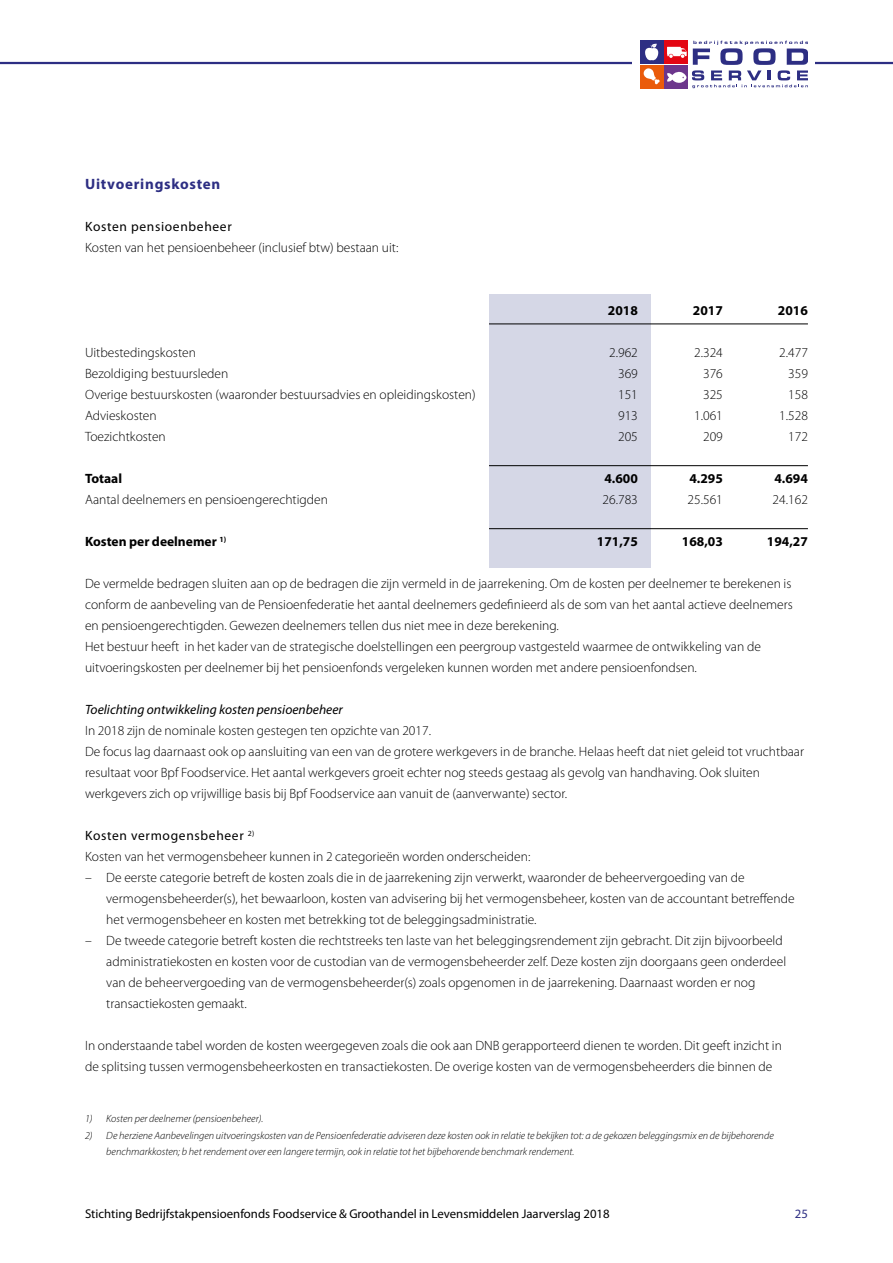
<style>
.page{position:relative;width:893px;height:1263px;background:#fff}
.page>*{position:absolute;margin:0;border:0;box-sizing:border-box;transform-origin:0 0}
.t1{font:700 15px "Myriad Pro";letter-spacing:.05em;color:#2d2e83}
.t2{font:300 13.5px/21px "Myriad Pro";color:#000}
.t3{font:700 13.5px "Myriad Pro";color:#000}
.t4{font:italic 13.5px "Myriad Pro";color:#000}
.t5{font:13.5px "Myriad Pro";letter-spacing:.05em;color:#000}
.t6{font:12.75px "Myriad Pro";color:#000}
.t7{font:12.75px "Myriad Pro";color:#2d2e83}
.t8{font:italic 300 10.5px/16.5px "Myriad Pro";color:#000}
.s1{font-weight:400}
</style>
<div class="page">
<hr style="left:0;top:62px;width:893px;height:2px;background:#2d2e83">
<svg style="left:632px;top:54px;width:183px;height:18px"></svg>
<div style="left:641px;top:40px;width:22px;height:24px;background:#2d2e83"></div>
<div style="left:641px;top:65px;width:22px;height:23px;background:#ea5b0b"></div>
<div style="left:665px;top:40px;width:23px;height:24px;background:#e30613"></div>
<svg style="left:643px;top:68px;width:17px;height:16px"></svg>
<div style="left:665px;top:65px;width:23px;height:23px;background:#6c368c"></div>
<svg style="left:667px;top:41px;width:141px;height:47px"></svg>
<svg style="left:645px;top:44px;width:13px;height:17px"></svg>
<div style="left:489px;top:294px;width:162px;height:273px;background:#d5d7e6"></div>
<hr style="left:489px;top:324px;width:319px;height:1px;background:#000">
<hr style="left:489px;top:465px;width:319px;height:1px;background:#000">
<hr style="left:489px;top:528px;width:319px;height:1px;background:#000">
<p class="t1" style="left:85px;top:174px;width:137px">Uitvoeringskosten</p>
<p class="t5" style="left:85px;top:218px;width:148px">Kosten pensioenbeheer</p>
<p class="t2" style="left:85px;top:237px;width:315px">Kosten van het pensioenbeheer (inclusief btw) bestaan uit:</p>
<p class="t3" style="left:608px;top:302px;width:31px">2018</p>
<p class="t3" style="left:693px;top:302px;width:31px">2017</p>
<p class="t3" style="left:778px;top:302px;width:31px">2016</p>
<p class="t2" style="left:85px;top:342px;width:112px">Uitbestedingskosten</p>
<p class="t2" style="left:609px;top:342px;width:30px">2.962</p>
<p class="t2" style="left:694px;top:342px;width:30px">2.324</p>
<p class="t2" style="left:779px;top:342px;width:30px">2.477</p>
<p class="t2" style="left:85px;top:363px;width:145px">Bezoldiging bestuursleden</p>
<p class="t2" style="left:618px;top:363px;width:21px">369</p>
<p class="t2" style="left:703px;top:363px;width:21px">376</p>
<p class="t2" style="left:788px;top:363px;width:21px">359</p>
<p class="t2" style="left:85px;top:384px;width:392px">Overige bestuurskosten (waaronder bestuursadvies en opleidingskosten)</p>
<p class="t2" style="left:618px;top:384px;width:21px">151</p>
<p class="t2" style="left:703px;top:384px;width:21px">325</p>
<p class="t2" style="left:788px;top:384px;width:21px">158</p>
<p class="t2" style="left:85px;top:405px;width:73px">Advieskosten</p>
<p class="t2" style="left:618px;top:405px;width:21px">913</p>
<p class="t2" style="left:694px;top:405px;width:30px">1.061</p>
<p class="t2" style="left:779px;top:405px;width:30px">1.528</p>
<p class="t2" style="left:85px;top:426px;width:82px">Toezichtkosten</p>
<p class="t2" style="left:618px;top:426px;width:21px">205</p>
<p class="t2" style="left:703px;top:426px;width:21px">209</p>
<p class="t2" style="left:788px;top:426px;width:21px">172</p>
<p class="t3" style="left:85px;top:470px;width:39px">Totaal</p>
<p class="t3" style="left:604px;top:470px;width:35px">4.600</p>
<p class="t3" style="left:689px;top:470px;width:35px">4.295</p>
<p class="t3" style="left:774px;top:470px;width:35px">4.694</p>
<p class="t2" style="left:85px;top:489px;width:245px">Aantal deelnemers en pensioengerechtigden</p>
<p class="t2" style="left:603px;top:489px;width:37px">26.783</p>
<p class="t2" style="left:688px;top:489px;width:37px">25.561</p>
<p class="t2" style="left:773px;top:489px;width:37px">24.162</p>
<p class="t3" style="left:85px;top:533px;width:143px">Kosten per deelnemer <sup>1)</sup></p>
<p class="t3" style="left:597px;top:533px;width:42px">171,75</p>
<p class="t3" style="left:682px;top:533px;width:42px">168,03</p>
<p class="t3" style="left:767px;top:533px;width:42px">194,27</p>
<p class="t2" style="left:85px;top:573px;width:709px">De vermelde bedragen sluiten aan op de bedragen die zijn vermeld in de jaarrekening. Om de kosten per deelnemer te berekenen is conform de aanbeveling van de Pensioenfederatie het aantal deelnemers gedefinieerd als de som van het aantal actieve deelnemers en pensioengerechtigden. Gewezen deelnemers tellen dus niet mee in deze berekening.<br>Het bestuur heeft in het kader van de strategische doelstellingen een peergroup vastgesteld waarmee de ontwikkeling van de uitvoeringskosten per deelnemer bij het pensioenfonds vergeleken kunnen worden met andere pensioenfondsen.</p>
<p class="t4" style="left:85px;top:701px;width:259px">Toelichting ontwikkeling kosten pensioenbeheer</p>
<p class="t2" style="left:85px;top:720px;width:720px">In 2018 zijn de nominale kosten gestegen ten opzichte van 2017.<br>De focus lag daarnaast ook op aansluiting van een van de grotere werkgevers in de branche. Helaas heeft dat niet geleid tot vruchtbaar resultaat voor Bpf Foodservice. Het aantal werkgevers groeit echter nog steeds gestaag als gevolg van handhaving. Ook sluiten werkgevers zich op vrijwillige basis bij Bpf Foodservice aan vanuit de (aanverwante) sector.</p>
<p class="t2" style="left:85px;top:825px;width:447px"><span class="s1">Kosten vermogensbeheer</span> <sup>2)<br></sup>Kosten van het vermogensbeheer kunnen in 2 categorieën worden onderscheiden:</p>
<p class="t2" style="left:106px;top:867px;width:690px;text-indent:-21px">– De eerste categorie betreft de kosten zoals die in de jaarrekening zijn verwerkt, waaronder de beheervergoeding van de vermogensbeheerder(s), het bewaarloon, kosten van advisering bij het vermogensbeheer, kosten van de accountant betreffende het vermogensbeheer en kosten met betrekking tot de beleggingsadministratie.</p>
<p class="t2" style="left:106px;top:930px;width:681px;text-indent:-21px">– De tweede categorie betreft kosten die rechtstreeks ten laste van het beleggingsrendement zijn gebracht. Dit zijn bijvoorbeeld administratiekosten en kosten voor de custodian van de vermogensbeheerder zelf. Deze kosten zijn doorgaans geen onderdeel van de beheervergoeding van de vermogensbeheerder(s) zoals opgenomen in de jaarrekening. Daarnaast worden er nog transactiekosten gemaakt.</p>
<p class="t2" style="left:85px;top:1035px;width:698px">In onderstaande tabel worden de kosten weergegeven zoals die ook aan DNB gerapporteerd dienen te worden. Dit geeft inzicht in de splitsing tussen vermogensbeheerkosten en transactiekosten. De overige kosten van de vermogensbeheerders die binnen de</p>
<p class="t8" style="left:85px;top:1110px;width:180px">1) Kosten per deelnemer (pensioenbeheer).</p>
<p class="t8" style="left:106px;top:1127px;width:669px;text-indent:-21px">2) De herziene Aanbevelingen uitvoeringskosten van de Pensioenfederatie adviseren deze kosten ook in relatie te bekijken tot: a de gekozen beleggingsmix en de bijbehorende benchmarkkosten; b het rendement over een langere termijn, ook in relatie tot het bijbehorende benchmark rendement.</p>
<p class="t6" style="left:85px;top:1206px;width:526px">Stichting Bedrijfstakpensioenfonds Foodservice &amp; Groothandel in Levensmiddelen Jaarverslag 2018</p>
<p class="t7" style="left:795px;top:1206px;width:15px">25</p>
</div>
